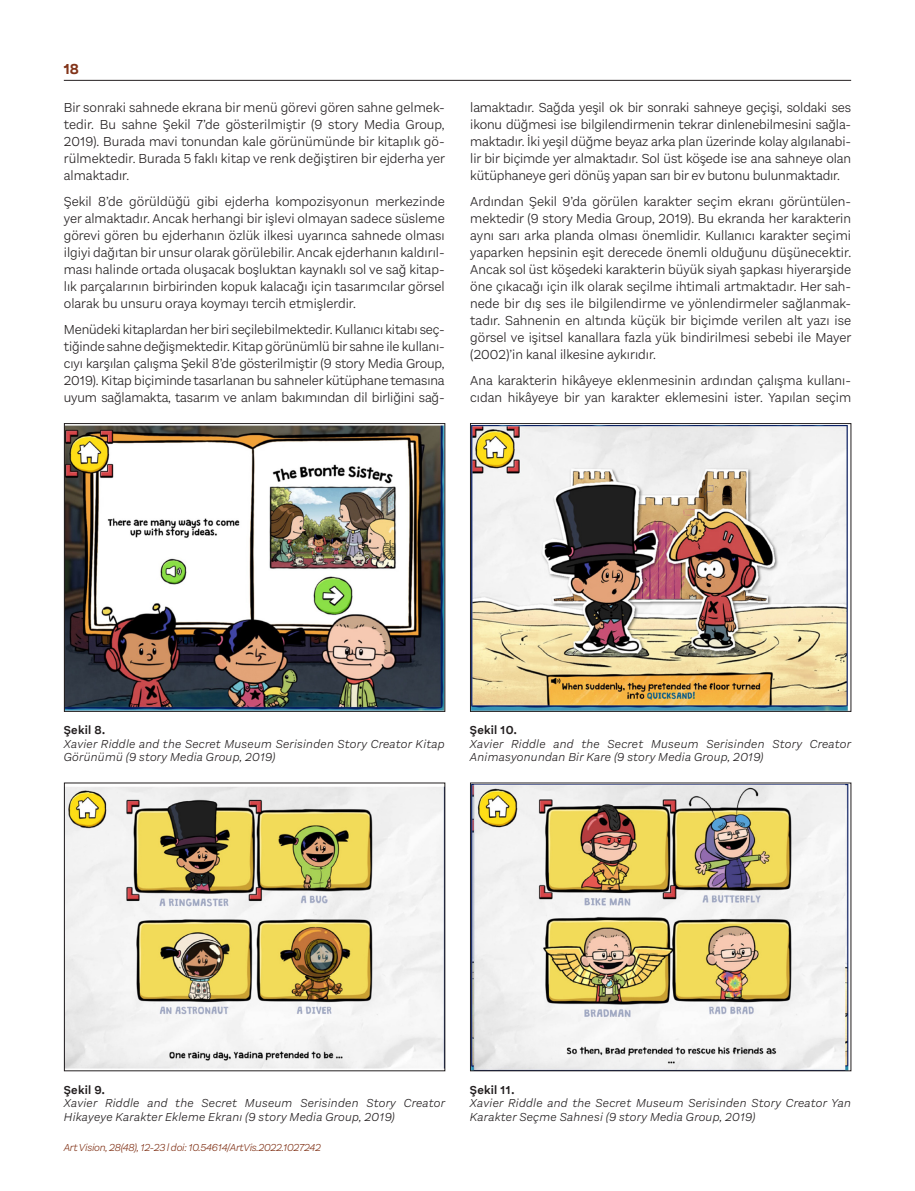
<style>
.page{position:relative;width:915px;height:1191px;background:#fff}
.page>*{position:absolute;margin:0;border:0;box-sizing:border-box;transform-origin:0 0}
.t1{font:700 15px "Aestetico";color:#823419}
.t2{font:300 13.5px/17.1px "Aestetico";color:#231f20;text-align:justify}
.t3{font:italic 300 12px/13.5px "Aestetico";letter-spacing:.025em;color:#231f20}
.t4{font:600 12px "Aestetico";letter-spacing:.025em;color:#231f20}
.t5{font:italic 300 10.5px "Aestetico";letter-spacing:-.025em;color:#823419}
</style>
<div class="page">
<img style="left:66px;top:425px;width:377px;height:284px">
<div style="left:64px;top:423px;width:381px;height:288px;border:1px solid #231f20"></div>
<img style="left:472px;top:425px;width:376px;height:284px">
<div style="left:470px;top:423px;width:380px;height:288px;border:1px solid #231f20"></div>
<img style="left:66px;top:787px;width:377px;height:282px">
<div style="left:64px;top:782px;width:381px;height:289px;border:1px solid #231f20"></div>
<img style="left:472px;top:784px;width:376px;height:285px">
<div style="left:470px;top:782px;width:380px;height:289px;border:1px solid #231f20"></div>
<hr style="left:64px;top:80px;width:786px;height:1px;background:#231f20">
<p class="t1" style="left:64px;top:60px;width:17px">18</p>
<p class="t2" style="left:64px;top:99px;width:382px">Bir sonraki sahnede ekrana bir menü görevi gören sahne gelmek&shy;tedir. Bu sahne Şekil 7’de gösterilmiştir (9 story Media Group, 2019). Burada mavi tonundan kale görünümünde bir kitaplık gö&shy;rülmektedir. Burada 5 faklı kitap ve renk değiştiren bir ejderha yer almaktadır.</p>
<p class="t2" style="left:64px;top:193px;width:382px">Şekil 8’de görüldüğü gibi ejderha kompozisyonun merkezinde yer almaktadır. Ancak herhangi bir işlevi olmayan sadece süsleme görevi gören bu ejderhanın özlük ilkesi uyarınca sahnede olması ilgiyi dağıtan bir unsur olarak görülebilir. Ancak ejderhanın kaldırıl&shy;ması halinde ortada oluşacak boşluktan kaynaklı sol ve sağ kitap&shy;lık parçalarının birbirinden kopuk kalacağı için tasarımcılar görsel olarak bu unsuru oraya koymayı tercih etmişlerdir.</p>
<p class="t2" style="left:64px;top:320px;width:382px">Menüdeki kitaplardan her biri seçilebilmektedir. Kullanıcı kitabı seç&shy;tiğinde sahne değişmektedir. Kitap görünümlü bir sahne ile kullanı&shy;cıyı karşılan çalışma Şekil 8’de gösterilmiştir (9 story Media Group, 2019). Kitap biçiminde tasarlanan bu sahneler kütüphane temasına uyum sağlamakta, tasarım ve anlam bakımından dil birliğini sağ-</p>
<p class="t2" style="left:470px;top:99px;width:382px">lamaktadır. Sağda yeşil ok bir sonraki sahneye geçişi, soldaki ses ikonu düğmesi ise bilgilendirmenin tekrar dinlenebilmesini sağla&shy;maktadır. İki yeşil düğme beyaz arka plan üzerinde kolay algılanabi&shy;lir bir biçimde yer almaktadır. Sol üst köşede ise ana sahneye olan kütüphaneye geri dönüş yapan sarı bir ev butonu bulunmaktadır.</p>
<p class="t2" style="left:470px;top:193px;width:382px">Ardından Şekil 9’da görülen karakter seçim ekranı görüntülen&shy;mektedir (9 story Media Group, 2019). Bu ekranda her karakterin aynı sarı arka planda olması önemlidir. Kullanıcı karakter seçimi yaparken hepsinin eşit derecede önemli olduğunu düşünecektir.<br>Ancak sol üst köşedeki karakterin büyük siyah şapkası hiyerarşide öne çıkacağı için ilk olarak seçilme ihtimali artmaktadır. Her sah&shy;nede bir dış ses ile bilgilendirme ve yönlendirmeler sağlanmak&shy;tadır. Sahnenin en altında küçük bir biçimde verilen alt yazı ise görsel ve işitsel kanallara fazla yük bindirilmesi sebebi ile Mayer (2002)’in kanal ilkesine aykırıdır.</p>
<p class="t2" style="left:470px;top:371px;width:382px">Ana karakterin hikâyeye eklenmesinin ardından çalışma kullanı&shy;cıdan hikâyeye bir yan karakter eklemesini ister. Yapılan seçim</p>
<p class="t4" style="left:64px;top:723px;width:43px">Şekil 8.</p>
<p class="t3" style="left:64px;top:737px;width:382px">Xavier Riddle and the Secret Museum Serisinden Story Creator Kitap<br>Görünümü (9 story Media Group, 2019)</p>
<p class="t4" style="left:469px;top:723px;width:48px">Şekil 10.</p>
<p class="t3" style="left:469px;top:737px;width:382px">Xavier Riddle and the Secret Museum Serisinden Story Creator<br>Animasyonundan Bir Kare (9 story Media Group, 2019)</p>
<p class="t4" style="left:64px;top:1082px;width:42px">Şekil 9.</p>
<p class="t3" style="left:64px;top:1096px;width:382px">Xavier Riddle and the Secret Museum Serisinden Story Creator<br>Hikayeye Karakter Ekleme Ekranı (9 story Media Group, 2019)</p>
<p class="t5" style="left:64px;top:1141px;width:258px">Art Vision, 28(48), 12-23 l doi: 10.54614/ArtVis.2022.1027242</p>
<p class="t4" style="left:469px;top:1082px;width:46px">Şekil 11.</p>
<p class="t3" style="left:469px;top:1096px;width:382px">Xavier Riddle and the Secret Museum Serisinden Story Creator Yan<br>Karakter Seçme Sahnesi (9 story Media Group, 2019)</p>
</div>
